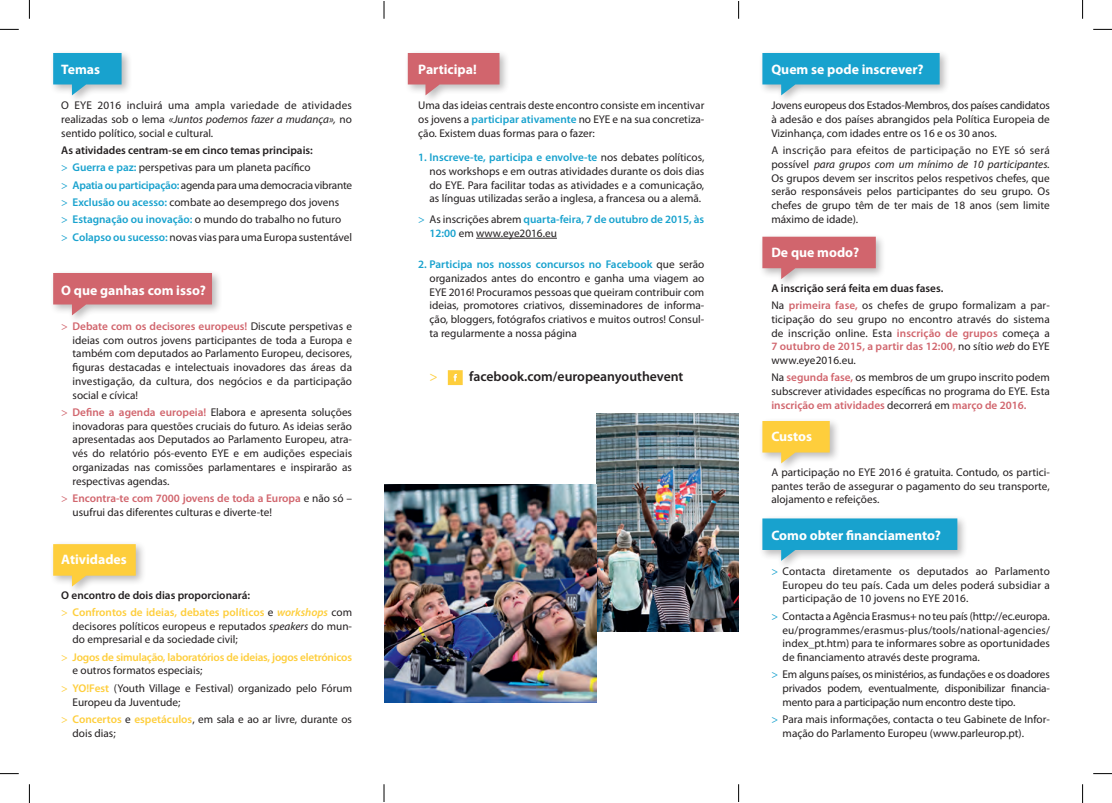
<style>
.page{position:relative;width:1112px;height:803px;background:#fff}
.page>*{position:absolute;margin:0;border:0;box-sizing:border-box;transform-origin:0 0}
.t1{font:700 13.75px "Myriad Pro";color:#fff}
.t2{font:600 13.75px "Myriad Pro";color:#231f20}
.t3{font:11.25px/13.8px "Myriad Pro";color:#231f20;text-align:justify}
.t4{font:600 11.25px/17.2px "Myriad Pro";letter-spacing:-.01em;color:#fece3c}
.t5{font:600 11.25px/13.8px "Myriad Pro";color:#18a2ce}
.s1{font-style:italic}
.s2{font-weight:600}
.s3{color:#18a2ce}
.s4{font-weight:600;color:#18a2ce}
.s5{color:#d1656d}
.s6{font-weight:600;color:#d1656d}
.s7{color:#231f20}
.s8{font-weight:400}
.s9{font-weight:400;color:#231f20}
.s10{color:#fece3c}
.s11{font-weight:600;color:#fece3c}
.s12{font-weight:400;color:#fece3c}
</style>
<div class="page">
<img style="left:596px;top:414px;width:142px;height:218px">
<img style="left:384px;top:485px;width:212px;height:218px">
<div style="left:50px;top:50px;width:82px;height:55px;background:#231f20;opacity:.3"></div>
<svg style="left:53px;top:53px;width:69px;height:42px;background:#47b1d3"></svg>
<div style="left:758px;top:50px;width:191px;height:55px;background:#231f20;opacity:.3"></div>
<svg style="left:762px;top:53px;width:177px;height:42px;background:#49b2d3"></svg>
<div style="left:758px;top:515px;width:209px;height:55px;background:#231f20;opacity:.3"></div>
<svg style="left:762px;top:518px;width:195px;height:43px;background:#4db3d4"></svg>
<div style="left:50px;top:269px;width:172px;height:56px;background:#231f20;opacity:.3"></div>
<svg style="left:53px;top:273px;width:159px;height:42px;background:#d6838a"></svg>
<div style="left:758px;top:233px;width:128px;height:56px;background:#231f20;opacity:.3"></div>
<svg style="left:762px;top:237px;width:113px;height:42px;background:#d5838a"></svg>
<div style="left:404px;top:50px;width:106px;height:55px;background:#231f20;opacity:.3"></div>
<svg style="left:407px;top:53px;width:92px;height:42px;background:#d68389"></svg>
<div style="left:50px;top:541px;width:96px;height:55px;background:#231f20;opacity:.3"></div>
<svg style="left:53px;top:544px;width:83px;height:42px;background:#f8d363"></svg>
<div style="left:758px;top:417px;width:82px;height:56px;background:#231f20;opacity:.3"></div>
<svg style="left:762px;top:421px;width:67px;height:42px;background:#f8d362"></svg>
<hr style="left:476px;top:238px;width:80px;height:1px;background:#231f20">
<svg style="left:447px;top:370px;width:15px;height:15px"></svg>
<svg style="left:383px;top:1px;width:1px;height:18px"></svg>
<svg style="left:383px;top:784px;width:1px;height:18px"></svg>
<svg style="left:738px;top:1px;width:1px;height:18px"></svg>
<svg style="left:738px;top:784px;width:1px;height:18px"></svg>
<svg style="left:0;top:29px;width:19px;height:1px"></svg>
<svg style="left:1093px;top:29px;width:18px;height:1px"></svg>
<svg style="left:0;top:773px;width:19px;height:1px"></svg>
<svg style="left:1093px;top:773px;width:18px;height:1px"></svg>
<svg style="left:29px;top:0;width:1px;height:19px"></svg>
<svg style="left:29px;top:784px;width:1px;height:19px"></svg>
<svg style="left:1082px;top:0;width:1px;height:19px"></svg>
<svg style="left:1082px;top:784px;width:1px;height:19px"></svg>
<p class="t1" style="left:61px;top:61px;width:40px">Temas</p>
<p class="t3" style="left:61px;top:98px;width:292px">O EYE 2016 incluirá uma ampla variedade de atividades realizadas sob o lema <span class="s1">«Juntos podemos fazer a mudança»,</span> no sentido político, social e cultural.</p>
<p class="t3" style="left:61px;top:141px;width:292px;line-height:17.2px;text-align:left"><span class="s2">As atividades centram-se em cinco temas principais:<br></span><span class="s3">&gt;</span> <span class="s4">Guerra e paz:</span> perspetivas para um planeta pacífico<br><span class="s3">&gt;</span> <span class="s4">Apatia ou participação:</span> agenda para uma democracia vibrante <span class="s3">&gt;</span> <span class="s4">Exclusão ou acesso:</span> combate ao desemprego dos jovens<br><span class="s3">&gt;</span> <span class="s4">Estagnação ou inovação:</span> o mundo do trabalho no futuro<br><span class="s3">&gt;</span> <span class="s4">Colapso ou sucesso:</span> novas vias para uma Europa sustentável</p>
<p class="t1" style="left:61px;top:281px;width:146px">O que ganhas com isso?</p>
<p class="t3" style="left:73px;top:319px;width:281px;text-indent:-11px"><span class="s5">&gt;</span> <span class="s6">Debate com os decisores europeus!</span> Discute perspetivas e ideias com outros jovens participantes de toda a Europa e também com deputados ao Parlamento Europeu, decisores, figuras destacadas e intelectuais inovadores das áreas da investigação, da cultura, dos negócios e da participação social e cívica!</p>
<p class="t3" style="left:73px;top:405px;width:281px;text-indent:-11px"><span class="s5">&gt;</span> <span class="s6">Define a agenda europeia!</span> Elabora e apresenta soluções inovadoras para questões cruciais do futuro. As ideias serão apresentadas aos Deputados ao Parlamento Europeu, atra&shy;vés do relatório pós-evento EYE e em audições especiais organizadas nas comissões parlamentares e inspirarão as respectivas agendas.</p>
<p class="t3" style="left:73px;top:491px;width:281px;text-indent:-11px"><span class="s5">&gt;</span> <span class="s6">Encontra-te com 7000 jovens de toda a Europa</span> e não só – usufrui das diferentes culturas e diverte-te!</p>
<p class="t1" style="left:61px;top:550px;width:67px">Atividades</p>
<p class="t4" style="left:61px;top:586px;width:292px"><span class="s7">O encontro de dois dias proporcionará:<br></span><span class="s8">&gt;</span> Confrontos de ideias, debates políticos <span class="s9">e</span> <span class="s1">workshops</span> <span class="s9">com</span></p>
<p class="t3" style="left:73px;top:619px;width:281px">decisores políticos europeus e reputados <span class="s1">speakers</span> do mun&shy;do empresarial e da sociedade civil;</p>
<p class="t4" style="left:73px;top:650px;width:281px;line-height:13.8px;text-indent:-11px"><span class="s8">&gt;</span> Jogos de simulação, laboratórios de ideias, jogos eletrónicos <span class="s9">e outros formatos especiais;</span></p>
<p class="t3" style="left:73px;top:681px;width:281px;text-indent:-11px"><span class="s10">&gt;</span> <span class="s11">YO!Fest</span> (Youth Village e Festival) organizado pelo Fórum<br>Europeu da Juventude;</p>
<p class="t3" style="left:73px;top:712px;width:281px;text-indent:-11px"><span class="s10">&gt;</span> <span class="s11">Concertos</span> e <span class="s11">espetáculos</span>, em sala e ao ar livre, durante os dois dias;</p>
<p class="t1" style="left:418px;top:61px;width:60px">Participa!</p>
<p class="t3" style="left:418px;top:98px;width:287px">Uma das ideias centrais deste encontro consiste em incentivar os jovens a <span class="s4">participar ativamente</span> no EYE e na sua concretiza&shy;ção. Existem duas formas para o fazer:</p>
<p class="t3" style="left:429px;top:150px;width:276px;text-indent:-11px"><span class="s4">1. Inscreve-te, participa e envolve-te</span> nos debates políticos, nos workshops e em outras atividades durante os dois dias do EYE. Para facilitar todas as atividades e a comunicação, as línguas utilizadas serão a inglesa, a francesa ou a alemã.</p>
<p class="t5" style="left:429px;top:212px;width:276px;text-indent:-11px"><span class="s8">&gt;</span> <span class="s9">As inscrições abrem</span> quarta-feira, 7 de outubro de 2015, às<br>12:00 <span class="s9">em www.eye2016.eu</span></p>
<p class="t3" style="left:429px;top:257px;width:276px;text-indent:-11px"><span class="s4">2. Participa nos nossos concursos no Facebook</span> que serão organizados antes do encontro e ganha uma viagem ao EYE 2016! Procuramos pessoas que queiram contribuir com ideias, promotores criativos, disseminadores de informa&shy;ção, bloggers, fotógrafos criativos e muitos outros! Consul&shy;ta regularmente a nossa página</p>
<p class="t2" style="left:429px;top:367px;width:255px"><span class="s12">&gt;</span> facebook.com/europeanyouthevent</p>
<p class="t1" style="left:771px;top:61px;width:154px">Quem se pode inscrever?</p>
<p class="t3" style="left:771px;top:98px;width:280px">Jovens europeus dos Estados-Membros, dos países candidatos à adesão e dos países abrangidos pela Política Europeia de Vizinhança, com idades entre os 16 e os 30 anos.</p>
<p class="t3" style="left:771px;top:143px;width:280px">A inscrição para efeitos de participação no EYE só será possível <span class="s1">para grupos com um mínimo de 10 participantes.<br></span>Os grupos devem ser inscritos pelos respetivos chefes, que serão responsáveis pelos participantes do seu grupo. Os chefes de grupo têm de ter mais de 18 anos (sem limite máximo de idade).</p>
<p class="t1" style="left:771px;top:243px;width:89px">De que modo?</p>
<p class="t3" style="left:771px;top:279px;width:280px;line-height:17.2px"><span class="s2">A inscrição será feita em duas fases.<br></span>Na <span class="s6">primeira fase,</span> os chefes de grupo formalizam a par-</p>
<p class="t3" style="left:771px;top:312px;width:280px">ticipação do seu grupo no encontro através do sistema de inscrição online. Esta <span class="s6">inscrição de grupos</span> começa a <span class="s6">7 outubro de 2015, a partir das 12:00,</span> no sítio <span class="s1">web</span> do EYE www.eye2016.eu.</p>
<p class="t3" style="left:771px;top:371px;width:280px">Na <span class="s6">segunda fase,</span> os membros de um grupo inscrito podem subscrever atividades específicas no programa do EYE. Esta <span class="s6">inscrição em atividades</span> decorrerá em <span class="s6">março de 2016.</span></p>
<p class="t1" style="left:771px;top:427px;width:42px">Custos</p>
<p class="t3" style="left:771px;top:465px;width:280px">A participação no EYE 2016 é gratuita. Contudo, os partici&shy;pantes terão de assegurar o pagamento do seu transporte, alojamento e refeições.</p>
<p class="t1" style="left:771px;top:526px;width:171px">Como obter financiamento?</p>
<p class="t3" style="left:782px;top:564px;width:268px;text-indent:-11px"><span class="s3">&gt;</span> Contacta diretamente os deputados ao Parlamento Europeu do teu país. Cada um deles poderá subsidiar a participação de 10 jovens no EYE 2016.</p>
<p class="t3" style="left:782px;top:609px;width:269px;text-indent:-11px"><span class="s3">&gt;</span> Contacta a Agência Erasmus+ no teu país (http://ec.europa. eu/programmes/erasmus-plus/tools/national-agencies/ index_pt.htm) para te informares sobre as oportunidades de financiamento através deste programa.</p>
<p class="t3" style="left:782px;top:667px;width:269px;text-indent:-11px"><span class="s3">&gt;</span> Em alguns países, os ministérios, as fundações e os doadores privados podem, eventualmente, disponibilizar financia&shy;mento para a participação num encontro deste tipo.</p>
<p class="t3" style="left:782px;top:712px;width:268px;text-indent:-11px"><span class="s3">&gt;</span> Para mais informações, contacta o teu Gabinete de Infor&shy;mação do Parlamento Europeu (www.parleurop.pt).</p>
</div>
